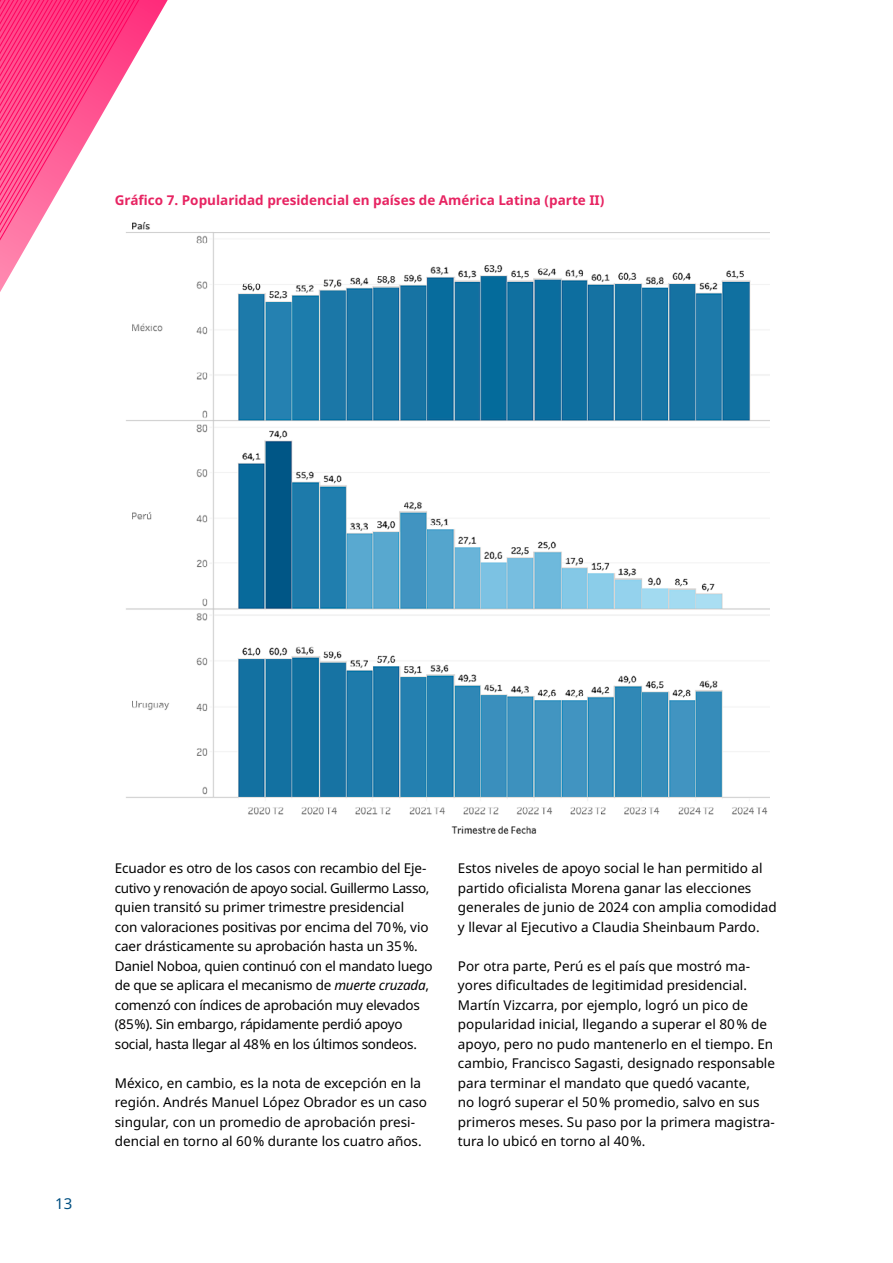
<style>
.page{position:relative;width:893px;height:1263px;background:#fff}
.page>*{position:absolute;margin:0;border:0;box-sizing:border-box;transform-origin:0 0}
.t1{font:15px "Noto Sans";color:#004f81}
.t2{font:13.5px/19.5px "Noto Sans";color:#000}
.t3{font:13.5px/19.5px "Noto Sans";letter-spacing:-.02em;color:#000}
.t4{font:700 13.5px "Noto Sans";color:#e72462}
.s1{font-style:italic}
</style>
<div class="page">
<svg style="left:0;top:0;width:168px;height:292px"></svg>
<img style="left:115px;top:220px;width:655px;height:614px">
<p class="t4" style="left:115px;top:190px;width:491px">Gráfico 7. Popularidad presidencial en países de América Latina (parte II)</p>
<p class="t1" style="left:55px;top:1193px;width:19px">13</p>
<p class="t3" style="left:115px;top:859px;width:319px">Ecuador es otro de los casos con recambio del Eje&shy;cutivo y renovación de apoyo social. Guillermo Lasso, quien transitó su primer trimestre presidencial<br>con valoraciones positivas por encima del 70 %, vio caer drásticamente su aprobación hasta un 35 %.<br>Daniel Noboa, quien continuó con el mandato luego de que se aplicara el mecanismo de <span class="s1">muerte cruzada</span>, comenzó con índices de aprobación muy elevados (85 %). Sin embargo, rápidamente perdió apoyo social, hasta llegar al 48 % en los últimos sondeos.</p>
<p class="t2" style="left:115px;top:1073px;width:314px">México, en cambio, es la nota de excepción en la región. Andrés Manuel López Obrador es un caso singular, con un promedio de aprobación presi&shy;dencial en torno al 60 % durante los cuatro años.</p>
<p class="t2" style="left:458px;top:859px;width:320px">Estos niveles de apoyo social le han permitido al partido oficialista Morena ganar las elecciones generales de junio de 2024 con amplia comodidad y llevar al Ejecutivo a Claudia Sheinbaum Pardo.</p>
<p class="t2" style="left:458px;top:956px;width:319px">Por otra parte, Perú es el país que mostró ma&shy;yores dificultades de legitimidad presidencial.<br>Martín Vizcarra, por ejemplo, logró un pico de popularidad inicial, llegando a superar el 80 % de apoyo, pero no pudo mantenerlo en el tiempo. En cambio, Francisco Sagasti, designado responsable para terminar el mandato que quedó vacante,<br>no logró superar el 50 % promedio, salvo en sus primeros meses. Su paso por la primera magistra&shy;tura lo ubicó en torno al 40 %.</p>
</div>
